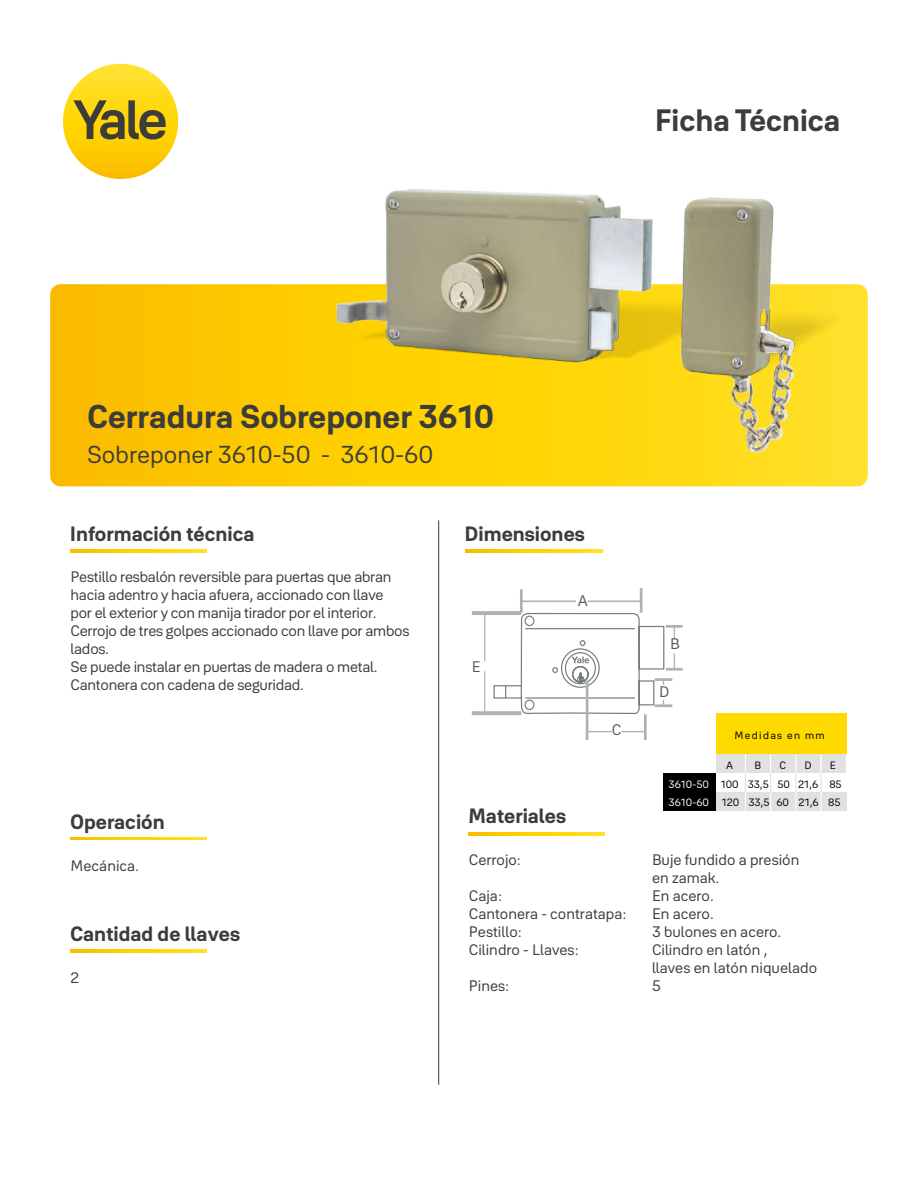
<style>
.page{position:relative;width:918px;height:1188px;background:#fff}
.page>*{position:absolute;margin:0;border:0;box-sizing:border-box;transform-origin:0 0}
.t1{font:700 32.55px "Yale Solis";color:#3c3c3b}
.t2{font:700 30.45px "Yale Solis";color:#3c3c3b}
.t3{font:24.15px "Yale Solis";color:#3c3c3b}
.t4{font:700 20.4px "Yale Solis";color:#3c3c3b}
.t5{font:15.15px "Yale Solis";color:#575756}
.t6{font:15px/18px "Yale Solis";letter-spacing:-.015em;color:#3c3c3b}
.t7{font:10.5px "Yale Solis";color:#000}
.t8{font:10.5px/18.8px "Yale Solis";color:#fff}
.t9{font:10.5px "Yale Solis";letter-spacing:.125em;color:#000}
</style>
<div class="page">
<div style="left:63px;top:64px;width:115px;height:115px;background:linear-gradient(to bottom,#ffe62a,#fcc000);border-radius:58px"></div>
<svg style="left:73px;top:100px;width:93px;height:40px"></svg>
<svg style="left:50px;top:284px;width:818px;height:202px"></svg>
<hr style="left:438px;top:520px;width:1px;height:565px;background:#3c3c3b">
<svg style="left:70px;top:549px;width:137px;height:3px"></svg>
<svg style="left:70px;top:837px;width:137px;height:3px"></svg>
<svg style="left:468px;top:832px;width:137px;height:3px"></svg>
<svg style="left:466px;top:549px;width:136px;height:3px"></svg>
<svg style="left:70px;top:949px;width:137px;height:3px"></svg>
<div style="left:716px;top:713px;width:130px;height:41px;background:#ffda00"></div>
<div style="left:716px;top:754px;width:29px;height:19px;background:#e1e1e1"></div>
<div style="left:745px;top:754px;width:26px;height:19px;background:#e1e1e1"></div>
<div style="left:771px;top:754px;width:25px;height:19px;background:#e1e1e1"></div>
<div style="left:796px;top:754px;width:25px;height:19px;background:#e1e1e1"></div>
<div style="left:716px;top:792px;width:29px;height:19px;background:#e1e1e1"></div>
<div style="left:745px;top:792px;width:26px;height:19px;background:#e1e1e1"></div>
<div style="left:771px;top:792px;width:25px;height:19px;background:#e1e1e1"></div>
<div style="left:796px;top:792px;width:25px;height:19px;background:#e1e1e1"></div>
<div style="left:663px;top:773px;width:53px;height:19px;background:#000"></div>
<div style="left:663px;top:792px;width:53px;height:19px;background:#000"></div>
<div style="left:821px;top:754px;width:25px;height:19px;background:#e1e1e1"></div>
<div style="left:821px;top:792px;width:25px;height:19px;background:#e1e1e1"></div>
<svg style="left:745px;top:754px;width:1px;height:57px"></svg>
<svg style="left:770px;top:754px;width:1px;height:57px"></svg>
<svg style="left:795px;top:754px;width:1px;height:57px"></svg>
<svg style="left:821px;top:755px;width:1px;height:56px"></svg>
<img style="left:320px;top:189px;width:548px;height:274px">
<hr style="left:484px;top:671px;width:1px;height:43px;background:#b1b1b1">
<hr style="left:484px;top:615px;width:1px;height:46px;background:#b1b1b1">
<svg style="left:588px;top:731px;width:24px;height:1px"></svg>
<hr style="left:521px;top:601px;width:55px;height:1px;background:#b1b1b1">
<svg style="left:621px;top:731px;width:23px;height:1px"></svg>
<hr style="left:588px;top:601px;width:54px;height:1px;background:#b1b1b1">
<svg style="left:493px;top:612px;width:172px;height:103px"></svg>
<svg style="left:674px;top:653px;width:1px;height:15px"></svg>
<hr style="left:520px;top:589px;width:3px;height:24px;background:#b1b1b1">
<hr style="left:644px;top:714px;width:3px;height:26px;background:#b1b1b1">
<hr style="left:586px;top:680px;width:2px;height:60px;background:#b1b1b1">
<hr style="left:655px;top:678px;width:17px;height:3px;background:#b1b1b1">
<hr style="left:666px;top:625px;width:17px;height:3px;background:#b1b1b1">
<hr style="left:640px;top:588px;width:3px;height:25px;background:#b1b1b1">
<hr style="left:655px;top:704px;width:17px;height:3px;background:#b1b1b1">
<hr style="left:666px;top:668px;width:17px;height:3px;background:#b1b1b1">
<hr style="left:472px;top:611px;width:49px;height:4px;background:#b1b1b1">
<svg style="left:472px;top:711px;width:49px;height:4px"></svg>
<h2 class="t2" style="left:655px;top:102px;width:187px">Ficha Técnica</h2>
<h1 class="t1" style="left:87px;top:397px;width:409px">Cerradura Sobreponer 3610</h1>
<h3 class="t3" style="left:87px;top:441px;width:348px">Sobreponer 3610-50 - 3610-60</h3>
<h3 class="t4" style="left:70px;top:521px;width:186px">Información técnica</h3>
<p class="t6" style="left:71px;top:568px;width:340px">Pestillo resbalón reversible para puertas que abran hacia adentro y hacia afuera, accionado con llave<br>por el exterior y con manija tirador por el interior.<br>Cerrojo de tres golpes accionado con llave por ambos lados.<br>Se puede instalar en puertas de madera o metal.<br>Cantonera con cadena de seguridad.</p>
<h3 class="t4" style="left:70px;top:809px;width:96px">Operación</h3>
<p class="t6" style="left:71px;top:856px;width:70px">Mecánica.</p>
<h3 class="t4" style="left:70px;top:921px;width:171px">Cantidad de llaves</h3>
<p class="t6" style="left:71px;top:968px;width:10px">2</p>
<h3 class="t4" style="left:465px;top:521px;width:122px">Dimensiones</h3>
<p class="t5" style="left:472px;top:657px;width:10px">E</p>
<p class="t5" style="left:578px;top:592px;width:12px">A</p>
<p class="t5" style="left:612px;top:721px;width:11px">C</p>
<h3 class="t4" style="left:468px;top:804px;width:99px">Materiales</h3>
<p class="t6" style="left:469px;top:851px;width:54px">Cerrojo:</p>
<p class="t6" style="left:469px;top:887px;width:159px">Caja:<br>Cantonera - contratapa:<br>Pestillo:<br>Cilindro - Llaves:</p>
<p class="t6" style="left:469px;top:977px;width:42px">Pines:</p>
<p class="t5" style="left:670px;top:635px;width:11px">B</p>
<p class="t5" style="left:659px;top:683px;width:12px">D</p>
<p class="t8" style="left:669px;top:775px;width:42px">3610-50<br>3610-60</p>
<p class="t9" style="left:735px;top:729px;width:92px">Medidas en mm</p>
<p class="t7" style="left:726px;top:759px;width:9px">A</p>
<p class="t7" style="left:754px;top:759px;width:8px">B</p>
<p class="t7" style="left:779px;top:759px;width:8px">C</p>
<p class="t7" style="left:722px;top:797px;width:19px">120</p>
<p class="t7" style="left:805px;top:759px;width:9px">D</p>
<p class="t7" style="left:799px;top:797px;width:22px">21,6</p>
<p class="t7" style="left:721px;top:778px;width:99px">100 33,5 50 21,6</p>
<p class="t7" style="left:748px;top:797px;width:42px">33,5 60</p>
<p class="t7" style="left:830px;top:759px;width:8px">E</p>
<p class="t7" style="left:828px;top:797px;width:14px">85</p>
<p class="t7" style="left:829px;top:778px;width:14px">85</p>
<p class="t6" style="left:652px;top:851px;width:167px">Buje fundido a presión en zamak.<br>En acero.<br>En acero.<br>3 bulones en acero.<br>Cilindro en latón ,<br>llaves en latón niquelado<br>5</p>
</div>
